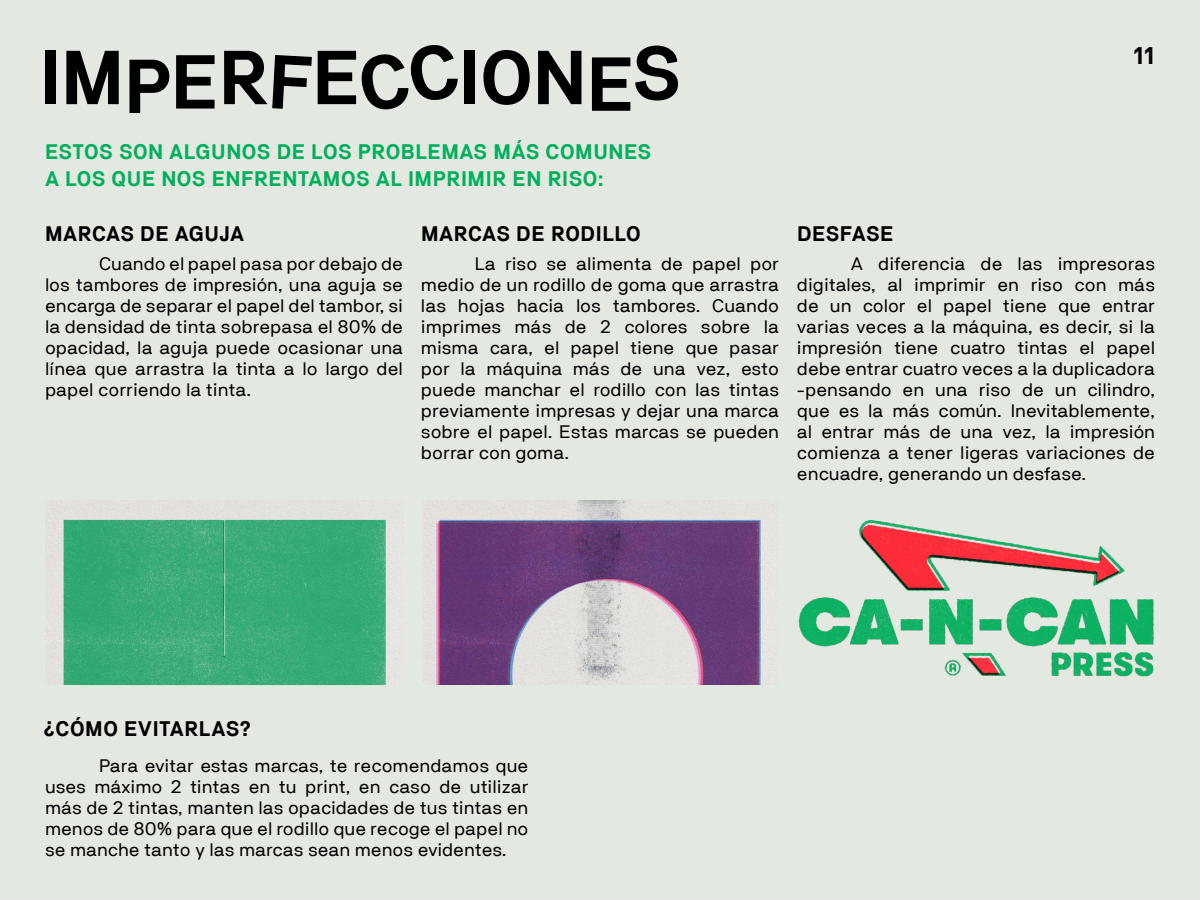
<style>
.page{position:relative;width:1200px;height:900px;background:#e3e8e0}
.page>*{position:absolute;margin:0;border:0;box-sizing:border-box;transform-origin:0 0}
.t1{font:700 24px "NB Akademie Std";color:#000}
.t2{font:700 21px/27px "NB Akademie Std";letter-spacing:.02em;color:#02af5c}
.t3{font:700 21px "NB Akademie Std";letter-spacing:.015em;color:#000}
.t4{font:18px/21px "NB Akademie Std";color:#000;text-align:justify;scale:1.08 1}
</style>
<div class="page">
<div style="left:45px;top:51px;width:11px;height:53px;background:#000"></div>
<svg style="left:66px;top:51px;width:53px;height:53px"></svg>
<svg style="left:129px;top:60px;width:40px;height:53px"></svg>
<svg style="left:176px;top:55px;width:39px;height:54px"></svg>
<svg style="left:224px;top:51px;width:88px;height:58px"></svg>
<svg style="left:318px;top:45px;width:140px;height:65px"></svg>
<div style="left:464px;top:51px;width:11px;height:53px;background:#000"></div>
<svg style="left:483px;top:50px;width:47px;height:55px"></svg>
<svg style="left:538px;top:51px;width:43px;height:53px"></svg>
<svg style="left:592px;top:46px;width:86px;height:65px"></svg>
<img style="left:798px;top:520px;width:356px;height:157px">
<img style="left:45px;top:500px;width:359px;height:185px">
<img style="left:422px;top:501px;width:357px;height:183px">
<p class="t2" style="left:45px;top:138px;width:608px">ESTOS SON ALGUNOS DE LOS PROBLEMAS MÁS COMUNES<br>A LOS QUE NOS ENFRENTAMOS AL IMPRIMIR EN RISO:</p>
<p class="t3" style="left:45px;top:222px;width:201px">MARCAS DE AGUJA</p>
<p class="t3" style="left:421px;top:222px;width:221px">MARCAS DE RODILLO</p>
<p class="t3" style="left:797px;top:222px;width:98px">DESFASE</p>
<h1 class="t1" style="left:1134px;top:42px;width:23px">11</h1>
<p class="t4" style="left:45px;top:253px;width:333px;text-indent:54px">Cuando el papel pasa por debajo de los tambores de impresión, una aguja se encarga de separar el papel del tambor, si la densidad de tinta sobrepasa el 80% de opacidad, la aguja puede ocasionar una línea que arrastra la tinta a lo largo del papel corriendo la tinta.</p>
<p class="t4" style="left:797px;top:253px;width:333px;text-indent:54px">A diferencia de las impresoras digitales, al imprimir en riso con más de un color el papel tiene que entrar varias veces a la máquina, es decir, si la impresión tiene cuatro tintas el papel debe entrar cuatro veces a la duplicadora -pensando en una riso de un cilindro, que es la más común. Inevitablemente, al entrar más de una vez, la impresión comienza a tener ligeras variaciones de encuadre, generando un desfase.</p>
<p class="t4" style="left:421px;top:253px;width:333px;text-indent:54px">La riso se alimenta de papel por medio de un rodillo de goma que arrastra las hojas hacia los tambores. Cuando imprimes más de 2 colores sobre la misma cara, el papel tiene que pasar por la máquina más de una vez, esto puede manchar el rodillo con las tintas previamente impresas y dejar una marca sobre el papel. Estas marcas se pueden borrar con goma.</p>
<p class="t3" style="left:45px;top:717px;width:207px">¿CÓMO EVITARLAS?</p>
<p class="t4" style="left:45px;top:755px;width:449px;text-indent:54px">Para evitar estas marcas, te recomendamos que uses máximo 2 tintas en tu print, en caso de utilizar más de 2 tintas, manten las opacidades de tus tintas en menos de 80% para que el rodillo que recoge el papel no se manche tanto y las marcas sean menos evidentes.</p>
</div>
